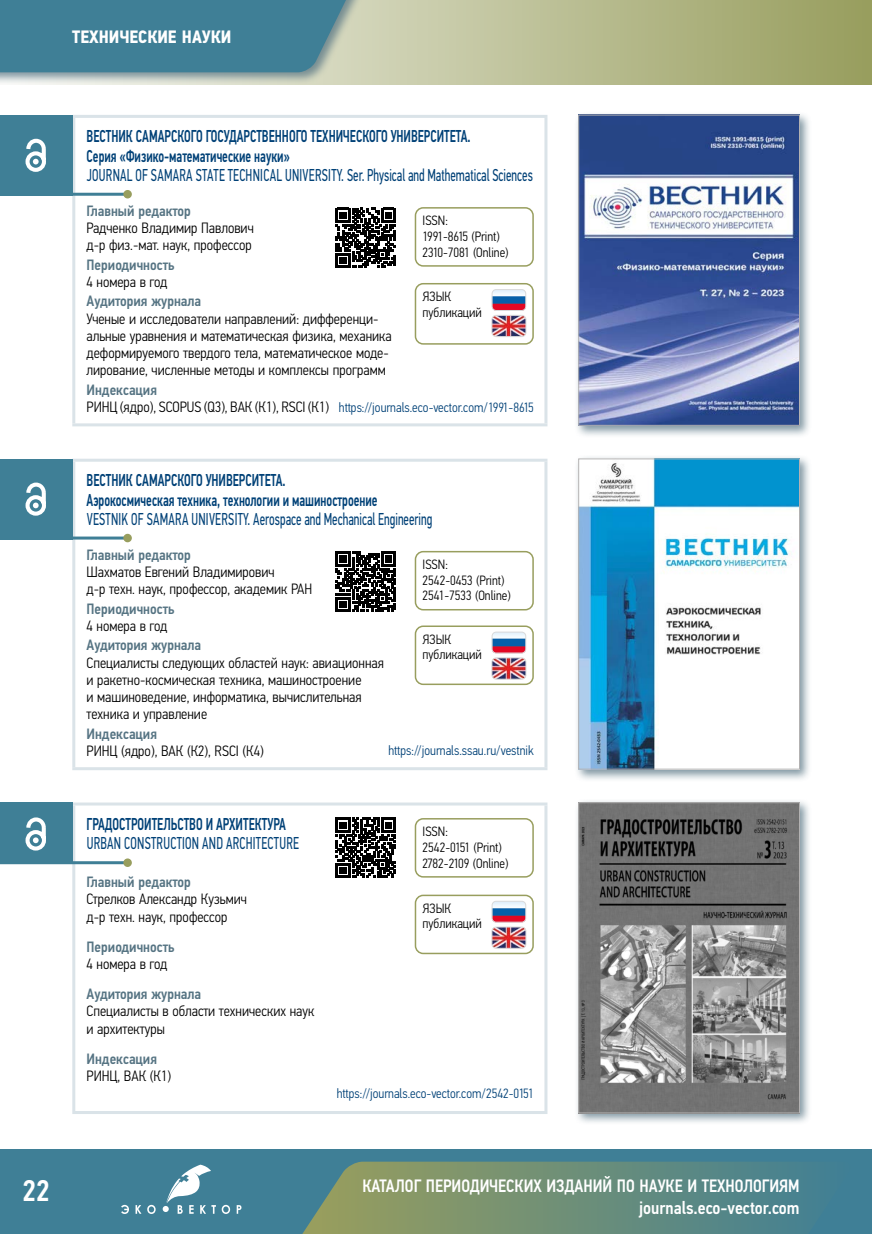
<style>
.page{position:relative;width:872px;height:1234px;background:#fff}
.page>*{position:absolute;margin:0;border:0;box-sizing:border-box;transform-origin:0 0}
.t1{font:500 30px "Eco Vector Cond";color:#fff}
.t2{font:500 18px "Eco Vector Cond";color:#fff;scale:.95 1}
.t3{font:500 18px "Eco Vector Cond";color:#fff}
.t4{font:700 18px "Eco Vector Cond";color:#fff}
.Header_02{font:500 17.25px/19.5px "Eco Vector Cond";color:#004177;scale:.76 1}
.Header_02-2{font:17.25px/19.5px "Eco Vector Cond";letter-spacing:.02em;color:#004177;scale:.76 1}
.Body_Text{font:300 15px/17.2px "Eco Vector Cond";color:#000}
.Body_Text-2{font:500 15px/17.2px "Eco Vector Cond";color:#567483}
.Body_Text_Plate{font:300 13.5px/15.8px "Eco Vector Cond";color:#000}
.Body_Text_Plate-2{font:300 13.5px "Eco Vector Cond";color:#004177}
.s1{font-weight:400}
.s2{font-weight:500;color:#567483}
.s3{font-weight:300;color:#000}
.s4{font-weight:500}
</style>
<div class="page">
<svg style="left:364px;top:0;width:508px;height:85px;background:#b4b88b"></svg>
<div style="left:0;top:0;width:364px;height:85px;background:#567483;opacity:.75"></div>
<div style="left:0;top:0;width:354px;height:72px;background:#3f7f96"></div>
<div style="left:0;top:1148px;width:872px;height:85px;background:#3f7f96"></div>
<svg style="left:222px;top:1204px;width:8px;height:9px"></svg>
<svg style="left:237px;top:1205px;width:4px;height:8px"></svg>
<svg style="left:121px;top:1204px;width:8px;height:9px"></svg>
<svg style="left:135px;top:1205px;width:6px;height:8px"></svg>
<svg style="left:147px;top:1204px;width:9px;height:9px"></svg>
<svg style="left:163px;top:1164px;width:53px;height:49px"></svg>
<svg style="left:303px;top:1161px;width:486px;height:72px;background:#6d8e78"></svg>
<hr style="left:72px;top:423px;width:475px;height:3px;background:#dae3e8">
<hr style="left:72px;top:767px;width:475px;height:3px;background:#dae3e8">
<hr style="left:72px;top:115px;width:475px;height:3px;background:#dae3e8">
<hr style="left:72px;top:118px;width:3px;height:305px;background:#dae3e8">
<hr style="left:544px;top:118px;width:3px;height:305px;background:#dae3e8">
<hr style="left:72px;top:458px;width:475px;height:3px;background:#dae3e8">
<hr style="left:72px;top:461px;width:3px;height:306px;background:#dae3e8">
<hr style="left:544px;top:461px;width:3px;height:306px;background:#dae3e8">
<hr style="left:72px;top:802px;width:475px;height:3px;background:#dae3e8">
<hr style="left:72px;top:805px;width:3px;height:305px;background:#dae3e8">
<hr style="left:544px;top:805px;width:3px;height:305px;background:#dae3e8">
<hr style="left:72px;top:1110px;width:475px;height:3px;background:#dae3e8">
<div style="left:0;top:115px;width:72px;height:81px;background:#3f7f96"></div>
<hr style="left:0;top:193px;width:128px;height:3px;background:#3f7f96">
<div style="left:123px;top:190px;width:9px;height:8px;background:#989e5e;border-radius:50%"></div>
<svg style="left:26px;top:139px;width:20px;height:33px"></svg>
<div style="left:574px;top:111px;width:238px;height:327px;background:#567483;opacity:.75"></div>
<img style="left:580px;top:117px;width:217px;height:306px">
<div style="left:578px;top:115px;width:221px;height:310px;border:1px solid #b3b2b2"></div>
<svg style="left:336px;top:208px;width:60px;height:60px"></svg>
<div style="left:415px;top:207px;width:119px;height:59px;border:2px solid #989e5e;border-radius:8px"></div>
<div style="left:415px;top:283px;width:119px;height:61px;border:2px solid #989e5e;border-radius:8px"></div>
<img style="left:492px;top:291px;width:34px;height:19px">
<div style="left:492px;top:289px;width:34px;height:21px;border:1px solid #dadada;border-radius:4px"></div>
<img style="left:492px;top:315px;width:34px;height:21px">
<div style="left:492px;top:315px;width:34px;height:22px;border:1px solid #dadada;border-radius:4px"></div>
<div style="left:0;top:458px;width:72px;height:81px;background:#3f7f96"></div>
<hr style="left:0;top:536px;width:128px;height:3px;background:#3f7f96">
<div style="left:123px;top:533px;width:9px;height:9px;background:#989e5e;border-radius:50%"></div>
<svg style="left:26px;top:482px;width:20px;height:33px"></svg>
<div style="left:574px;top:455px;width:238px;height:326px;background:#567483;opacity:.75"></div>
<img style="left:580px;top:460px;width:217px;height:307px">
<div style="left:578px;top:458px;width:221px;height:311px;border:1px solid #b3b2b2"></div>
<svg style="left:336px;top:551px;width:60px;height:60px"></svg>
<div style="left:415px;top:551px;width:119px;height:59px;border:2px solid #989e5e;border-radius:8px"></div>
<div style="left:415px;top:625px;width:119px;height:60px;border:2px solid #989e5e;border-radius:8px"></div>
<img style="left:492px;top:633px;width:34px;height:20px">
<div style="left:492px;top:631px;width:34px;height:22px;border:1px solid #dadada;border-radius:4px"></div>
<img style="left:492px;top:659px;width:34px;height:20px">
<div style="left:492px;top:657px;width:34px;height:22px;border:1px solid #dadada;border-radius:4px"></div>
<div style="left:0;top:802px;width:72px;height:62px;background:#3f7f96"></div>
<hr style="left:0;top:861px;width:128px;height:3px;background:#3f7f96">
<div style="left:123px;top:858px;width:9px;height:8px;background:#989e5e;border-radius:50%"></div>
<svg style="left:26px;top:817px;width:20px;height:33px"></svg>
<div style="left:574px;top:798px;width:238px;height:327px;background:#567483;opacity:.75"></div>
<img style="left:580px;top:804px;width:217px;height:306px">
<div style="left:578px;top:802px;width:221px;height:310px;border:1px solid #b3b2b2"></div>
<svg style="left:336px;top:817px;width:60px;height:60px"></svg>
<div style="left:415px;top:817px;width:119px;height:60px;border:2px solid #989e5e;border-radius:8px"></div>
<div style="left:415px;top:894px;width:119px;height:60px;border:2px solid #989e5e;border-radius:8px"></div>
<img style="left:492px;top:902px;width:34px;height:20px">
<div style="left:492px;top:900px;width:34px;height:22px;border:1px solid #dadada;border-radius:4px"></div>
<img style="left:492px;top:928px;width:34px;height:20px">
<div style="left:492px;top:926px;width:34px;height:22px;border:1px solid #dadada;border-radius:4px"></div>
<p class="t4" style="left:72px;top:26px;width:160px">ТЕХНИЧЕСКИЕ НАУКИ</p>
<h1 class="t1" style="left:22px;top:1171px;width:29px">22</h1>
<p class="Header_02" style="left:87px;top:127px;width:589px">ВЕСТНИК САМАРСКОГО ГОСУДАРСТВЕННОГО ТЕХНИЧЕСКОГО УНИВЕРСИТЕТА.<br>Серия «Физико-математические науки»<br><span class="s1">JOURNAL OF SAMARA STATE TECHNICAL UNIVERSITY. Ser. Physical and Mathematical Sciences</span></p>
<p class="Body_Text" style="left:87px;top:202px;width:169px"><span class="s2">Главный редактор<br></span>Радченко Владимир Павлович д-р физ.-мат. наук, профессор</p>
<p class="Body_Text-2" style="left:87px;top:256px;width:89px">Периодичность<br><span class="s3">4 номера в год</span></p>
<p class="Body_Text" style="left:87px;top:293px;width:307px"><span class="s2">Аудитория журнала<br></span>Ученые и исследователи направлений: дифференци&shy;альные уравнения и математическая физика, механика деформируемого твердого тела, математическое моде&shy;лирование, численные методы и комплексы программ</p>
<p class="Body_Text" style="left:87px;top:381px;width:244px"><span class="s2">Индексация<br></span>РИНЦ (ядро), SCOPUS (Q3), ВАК (К1), RSCI (К1)</p>
<p class="Body_Text_Plate" style="left:422px;top:213px;width:87px">ISSN:<br>1991-8615 (Print)<br>2310-7081 (Online)</p>
<p class="Body_Text_Plate" style="left:422px;top:288px;width:61px">ЯЗЫК публикаций</p>
<p class="Body_Text_Plate-2" style="left:339px;top:399px;width:196px">https://journals.eco-vector.com/1991-8615</p>
<p class="Header_02" style="left:87px;top:470px;width:457px">ВЕСТНИК САМАРСКОГО УНИВЕРСИТЕТА.<br>Аэрокосмическая техника, технологии и машиностроение<br><span class="s1">VESTNIK OF SAMARA UNIVERSITY. Aerospace and Mechanical Engineering</span></p>
<p class="Body_Text" style="left:87px;top:546px;width:227px"><span class="s2">Главный редактор<br></span>Шахматов Евгений Владимирович<br>д-р техн. наук, профессор, академик РАН</p>
<p class="Body_Text-2" style="left:87px;top:599px;width:89px">Периодичность<br><span class="s3">4 номера в год</span></p>
<p class="Body_Text" style="left:87px;top:636px;width:299px"><span class="s2">Аудитория журнала<br></span>Специалисты следующих областей наук: авиационная и ракетно-космическая техника, машиностроение<br>и машиноведение, информатика, вычислительная техника и управление</p>
<p class="Body_Text" style="left:87px;top:724px;width:179px"><span class="s2">Индексация<br></span>РИНЦ (ядро), ВАК (К2), RSCI (К4)</p>
<p class="Body_Text_Plate" style="left:422px;top:556px;width:90px">ISSN:<br>2542-0453 (Print)<br>2541-7533 (Online)</p>
<p class="Body_Text_Plate" style="left:422px;top:631px;width:61px">ЯЗЫК публикаций</p>
<p class="Body_Text_Plate-2" style="left:388px;top:743px;width:147px">https://journals.ssau.ru/vestnik</p>
<p class="Header_02-2" style="left:87px;top:814px;width:281px"><span class="s4">ГРАДОСТРОИТЕЛЬСТВО И АРХИТЕКТУРА<br></span>URBAN CONSTRUCTION AND ARCHITECTURE</p>
<p class="Body_Text" style="left:87px;top:873px;width:162px"><span class="s2">Главный редактор<br></span>Стрелков Александр Кузьмич д-р техн. наук, профессор</p>
<p class="Body_Text-2" style="left:87px;top:937px;width:89px">Периодичность<br><span class="s3">4 номера в год</span></p>
<p class="Body_Text" style="left:87px;top:985px;width:229px"><span class="s2">Аудитория журнала<br></span>Специалисты в области технических наук и архитектуры</p>
<p class="Body_Text" style="left:87px;top:1049px;width:86px"><span class="s2">Индексация<br></span>РИНЦ, ВАК (К1)</p>
<p class="Body_Text_Plate" style="left:422px;top:823px;width:87px">ISSN:<br>2542-0151 (Print)<br>2782-2109 (Online)</p>
<p class="Body_Text_Plate" style="left:422px;top:900px;width:61px">ЯЗЫК публикаций</p>
<p class="Body_Text_Plate-2" style="left:337px;top:1085px;width:198px">https://journals.eco-vector.com/2542-0151</p>
<p class="t2" style="left:362px;top:1174px;width:462px">КАТАЛОГ ПЕРИОДИЧЕСКИХ ИЗДАНИЙ ПО НАУКЕ И ТЕХНОЛОГИЯМ</p>
<p class="t3" style="left:639px;top:1196px;width:162px">journals.eco-vector.com</p>
</div>
